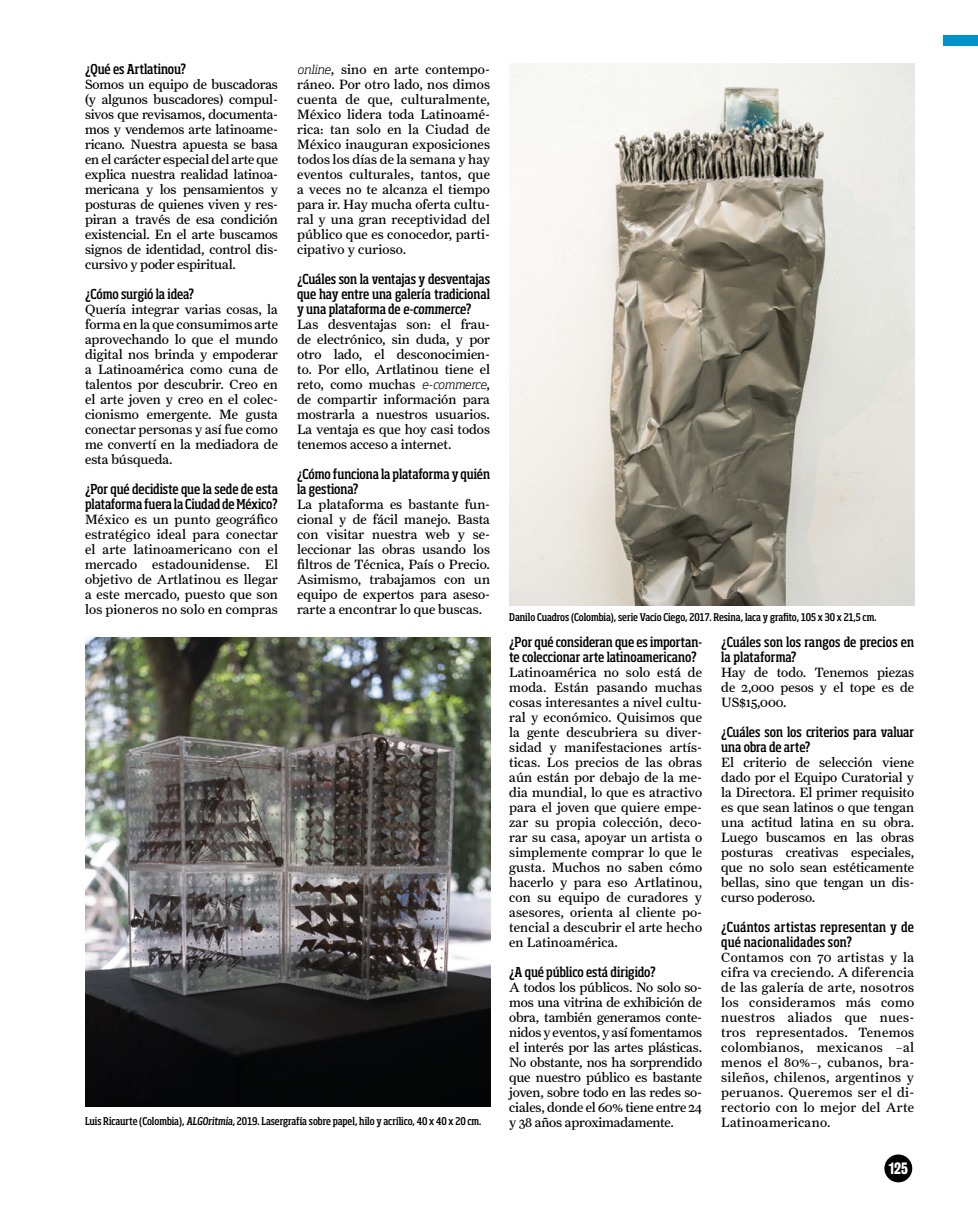
<style>
.page{position:relative;width:978px;height:1212px;background:#fff}
.page>*{position:absolute;margin:0;border:0;box-sizing:border-box;transform-origin:0 0}
.t1{font:700 15px "Bureau Grot Cond";color:#fff}
.t2{font:13.5px/15px "Farnham Text";color:#000;text-align:justify}
.t3{font:500 condensed 13.5px/15px "Soho Std";letter-spacing:-.005em;color:#000}
.t4{font:13.5px "Farnham Text";letter-spacing:.025em;color:#000}
.t5{font:500 condensed 10.5px "Soho Std";color:#000}
.s1{font-family:"Soho Std";font-weight:300;font-style:italic;font-size:12px}
.s2{font-family:"Domaine Text"}
</style>
<div class="page">
<div style="left:884px;top:1154px;width:28px;height:28px;background:#000;border-radius:50%"></div>
<div style="left:943px;top:35px;width:35px;height:11px;background:#0093c9"></div>
<img style="left:509px;top:64px;width:405px;height:542px">
<img style="left:85px;top:638px;width:405px;height:469px">
<p class="t3" style="left:85px;top:61px;width:103px">¿Qué es Artlatinou?</p>
<p class="t2" style="left:85px;top:77px;width:194px">Somos un equipo de buscadoras (y algunos buscadores) compul&shy;sivos que revisamos, documenta&shy;mos y vendemos arte latinoame&shy;ricano. Nuestra apuesta se basa en el carácter especial del arte que explica nuestra realidad latinoa&shy;mericana y los pensamientos y posturas de quienes viven y res&shy;piran a través de esa condición existencial. En el arte buscamos signos de identidad, control dis&shy;cursivo y poder espiritual.</p>
<p class="t3" style="left:85px;top:286px;width:111px">¿Cómo surgió la idea?</p>
<p class="t2" style="left:85px;top:302px;width:194px">Quería integrar varias cosas, la forma en la que consumimos arte aprovechando lo que el mundo digital nos brinda y empoderar a Latinoamérica como cuna de talentos por descubrir. Creo en el arte joven y creo en el colec&shy;cionismo emergente. Me gusta conectar personas y así fue como me convertí en la mediadora de esta búsqueda.</p>
<p class="t3" style="left:85px;top:481px;width:194px">¿Por qué decidiste que la sede de esta plataforma fuera la Ciudad de México?</p>
<p class="t2" style="left:85px;top:512px;width:194px">México es un punto geográfico estratégico ideal para conectar el arte latinoamericano con el mercado estadounidense. El objetivo de Artlatinou es llegar a este mercado, puesto que son los pioneros no solo en compras</p>
<p class="t2" style="left:297px;top:62px;width:194px"><span class="s1">online</span>, sino en arte contempo&shy;ráneo. Por otro lado, nos dimos cuenta de que, culturalmente, México lidera toda Latinoamé&shy;rica: tan solo en la Ciudad de México inauguran exposiciones todos los días de la semana y hay eventos culturales, tantos, que a veces no te alcanza el tiempo para ir. Hay mucha oferta cultu&shy;ral y una gran receptividad del público que es conocedor, parti&shy;cipativo y curioso.</p>
<p class="t3" style="left:297px;top:271px;width:194px;text-align:justify">¿Cuáles son la ventajas y desventajas que hay entre una galería tradicional y una plataforma de e-commerce?</p>
<p class="t2" style="left:297px;top:317px;width:194px">Las desventajas son: el frau&shy;de electrónico, sin duda, y por otro lado, el desconocimien&shy;to. Por ello, Artlatinou tiene el reto, como muchas <span class="s1">e-commerce</span>, de compartir información para mostrarla a nuestros usuarios.<br>La ventaja es que hoy casi todos tenemos acceso a internet.</p>
<p class="t3" style="left:297px;top:466px;width:194px">¿Cómo funciona la plataforma y quién la gestiona?</p>
<p class="t2" style="left:297px;top:497px;width:194px">La plataforma es bastante fun&shy;cional y de fácil manejo. Basta con visitar nuestra web y se&shy;leccionar las obras usando los filtros de Técnica, País o Precio.<br>Asimismo, trabajamos con un equipo de expertos para aseso&shy;rarte a encontrar lo que buscas.</p>
<p class="t5" style="left:509px;top:611px;width:369px">Danilo Cuadros (Colombia), serie Vacío Ciego, 2017. Resina, laca y grafito, 105 x 30 x 21,5 cm.</p>
<p class="t3" style="left:721px;top:634px;width:194px">¿Cuáles son los rangos de precios en la plataforma?</p>
<p class="t2" style="left:721px;top:664px;width:194px">Hay de todo. Tenemos piezas de 2,000 pesos y el tope es de US$15,000.</p>
<p class="t3" style="left:721px;top:724px;width:194px">¿Cuáles son los criterios para valuar una obra de arte?</p>
<p class="t2" style="left:721px;top:754px;width:194px">El criterio de selección viene dado por el Equipo Curatorial y la Directora. El primer requisito es que sean latinos o que tengan una actitud latina en su obra.<br>Luego buscamos en las obras posturas creativas especiales, que no solo sean estéticamente bellas, sino que tengan un dis&shy;curso poderoso.</p>
<p class="t3" style="left:721px;top:919px;width:194px">¿Cuántos artistas representan y de qué nacionalidades son?</p>
<p class="t2" style="left:721px;top:949px;width:194px">Contamos con 70 artistas y la cifra va creciendo. A diferencia de las galería de arte, nosotros los consideramos más como nuestros aliados que nues&shy;tros representados. Tenemos colombianos, mexicanos <span class="s2">–</span>al menos el 80%<span class="s2">–</span>, cubanos, bra&shy;sileños, chilenos, argentinos y peruanos. Queremos ser el di&shy;rectorio con lo mejor del Arte</p>
<p class="t3" style="left:509px;top:634px;width:194px">¿Por qué consideran que es importan&shy;te coleccionar arte latinoamericano?</p>
<p class="t2" style="left:509px;top:664px;width:194px">Latinoamérica no solo está de moda. Están pasando muchas cosas interesantes a nivel cultu&shy;ral y económico. Quisimos que la gente descubriera su diver&shy;sidad y manifestaciones artís&shy;ticas. Los precios de las obras aún están por debajo de la me&shy;dia mundial, lo que es atractivo para el joven que quiere empe&shy;zar su propia colección, deco&shy;rar su casa, apoyar un artista o simplemente comprar lo que le gusta. Muchos no saben cómo hacerlo y para eso Artlatinou, con su equipo de curadores y asesores, orienta al cliente po&shy;tencial a descubrir el arte hecho en Latinoamérica.</p>
<p class="t3" style="left:509px;top:964px;width:148px">¿A qué público está dirigido?</p>
<p class="t2" style="left:509px;top:979px;width:194px">A todos los públicos. No solo so&shy;mos una vitrina de exhibición de obra, también generamos conte&shy;nidos y eventos, y así fomentamos el interés por las artes plásticas.<br>No obstante, nos ha sorprendido que nuestro público es bastante joven, sobre todo en las redes so&shy;ciales, donde el 60% tiene entre 24 y 38 años aproximadamente.</p>
<p class="t5" style="left:85px;top:1114px;width:398px">Luis Ricaurte (Colombia), ALGOritmia, 2019. Lasergrafía sobre papel, hilo y acrílico, 40 x 40 x 20 cm.</p>
<p class="t4" style="left:721px;top:1114px;width:111px">Latinoamericano.</p>
<p class="t1" style="left:888px;top:1159px;width:21px">125</p>
</div>
